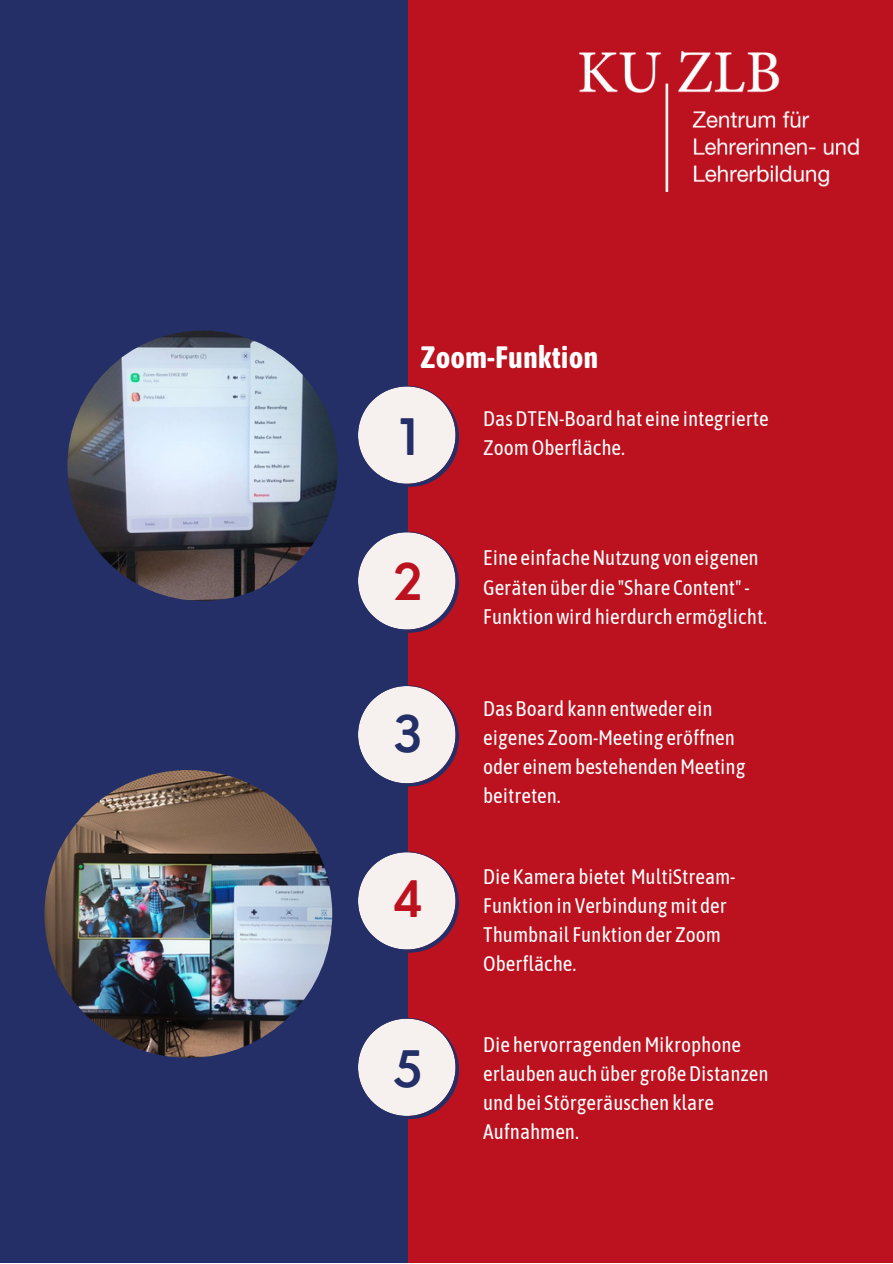
<style>
.page{position:relative;width:893px;height:1264px;background:#fff}
.page>*{position:absolute;margin:0;border:0;box-sizing:border-box;transform-origin:0 0}
.t1{font:600 49.05px "Nourd";color:#232f66}
.t2{font:600 49.05px "Nourd";color:#bc111e}
.t3{font:700 30.75px "Asap Condensed";color:#fff}
.t4{font:21px/29.2px "Asap Condensed";color:#fff}
</style>
<div class="page">
<div style="left:0;top:0;width:892px;height:1262px;background:#bc111e"></div>
<div style="left:0;top:0;width:408px;height:1262px;background:#232f66"></div>
<svg style="left:358px;top:385px;width:101px;height:102px"></svg>
<svg style="left:358px;top:531px;width:101px;height:101px"></svg>
<svg style="left:358px;top:685px;width:101px;height:101px"></svg>
<svg style="left:358px;top:851px;width:101px;height:101px"></svg>
<svg style="left:358px;top:1017px;width:101px;height:102px"></svg>
<img style="left:67px;top:330px;width:271px;height:271px;border-radius:50%">
<img style="left:44px;top:770px;width:288px;height:287px;border-radius:50%">
<img style="left:579px;top:51px;width:280px;height:141px">
<p class="t3" style="left:420px;top:339px;width:180px">Zoom-Funktion</p>
<p class="t1" style="left:398px;top:405px;width:20px">1</p>
<p class="t2" style="left:393px;top:551px;width:32px">2</p>
<p class="t1" style="left:393px;top:702px;width:32px">3</p>
<p class="t2" style="left:392px;top:868px;width:32px">4</p>
<p class="t1" style="left:392px;top:1037px;width:32px">5</p>
<p class="t4" style="left:483px;top:404px;width:287px">DasDTEN-Board hat eine integrierte<br>ZoomOberfläche.</p>
<p class="t4" style="left:483px;top:543px;width:285px">Eine einfacheNutzung von eigenen<br>Geräten über die "Share Content"-<br>Funktionwird hierdurch ermöglicht.</p>
<p class="t4" style="left:483px;top:693px;width:264px">Das Board kann entweder ein eigenes Zoom-Meeting eröffnen oder einembestehendenMeeting beitreten.</p>
<p class="t4" style="left:483px;top:861px;width:254px">Die Kamera bietet MultiStream-<br>Funktion in Verbindungmit der<br>Thumbnail Funktion der Zoom<br>Oberfläche.</p>
<p class="t4" style="left:483px;top:1029px;width:287px">Die hervorragendenMikrophone erlauben auch über großeDistanzen und bei Störgeräuschen klare<br>Aufnahmen.</p>
</div>
